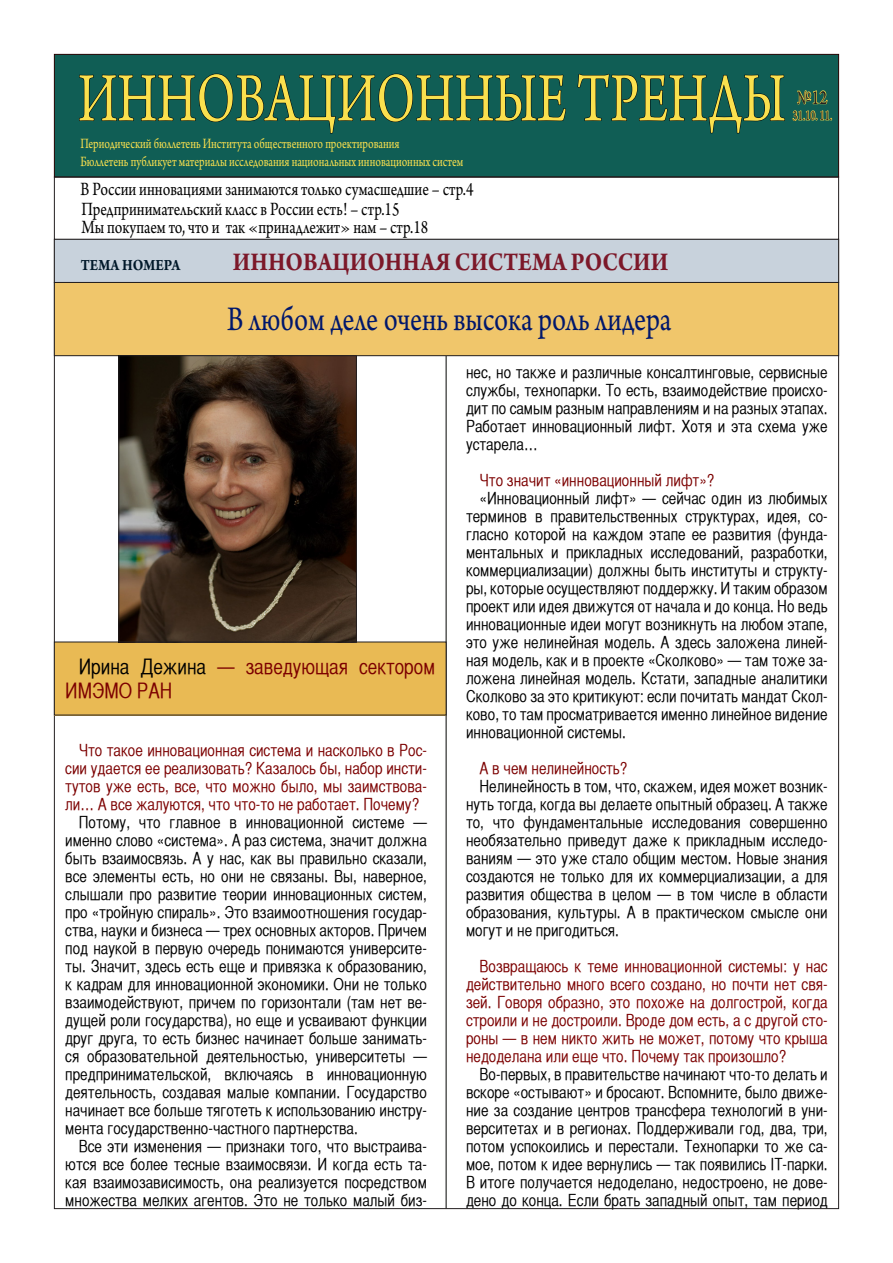
<style>
.page{position:relative;width:893px;height:1263px;background:#fff}
.page>*{position:absolute;margin:0;border:0;box-sizing:border-box;transform-origin:0 0}
.t1{font:72.9px "Arno Pro";color:#fae04e;scale:.72 1}
.t2{font:36.3px "Arno Pro";color:#00176c;scale:.79 1}
.t3{font:700 27px "Arno Pro";color:#7c1829;scale:.86 1}
.t4{font:21px/24px "Helvetica CY Plain";color:#7c0000}
.t5{font:21px "Arno Pro";color:#231f20;scale:.8 1}
.t6{font:19.8px "Arno Pro";color:#000;scale:.79 1}
.t7{font:16.5px/18px "Helvetica CY Plain";color:#000;text-align:justify}
.t8{font:16.5px/18px "Helvetica CY Plain";color:#7c0000;text-align:justify}
.t9{font:700 16.5px "Arno Pro";color:#001829;scale:.86 1}
.t10{font:15px "Arno Pro";color:#fae04e;scale:.76 1}
.t11{font:14.7px "Arno Pro";color:#231f20;scale:.73 1}
.s1{color:#000}
</style>
<div class="page">
<div style="left:54px;top:54px;width:785px;height:123px;background:#105e55;border:1px solid #200"></div>
<svg style="left:79px;top:53px;width:487px;height:81px"></svg>
<svg style="left:577px;top:53px;width:208px;height:81px"></svg>
<div style="left:54px;top:177px;width:785px;height:63px;border:1px solid #231f20"></div>
<svg style="left:793px;top:90px;width:39px;height:31px"></svg>
<hr style="left:446px;top:293px;width:1px;height:915px;background:#040503">
<div style="left:54px;top:239px;width:785px;height:43px;background:#c8d2dc"></div>
<div style="left:54px;top:239px;width:785px;height:44px;border:1px solid #231f20"></div>
<div style="left:54px;top:282px;width:785px;height:74px;background:#f0c66b"></div>
<div style="left:54px;top:282px;width:785px;height:74px;border:1px solid #231f20"></div>
<div style="left:54px;top:642px;width:392px;height:73px;background:#e9ba54"></div>
<div style="left:54px;top:642px;width:392px;height:73px;border:1px solid #231f20"></div>
<img style="left:120px;top:357px;width:235px;height:283px">
<div style="left:118px;top:355px;width:239px;height:287px;border:1px solid #231f20"></div>
<p class="t1" style="left:78px;top:57px;width:985px">ИННОВАЦИОННЫЕ ТРЕНДЫ</p>
<p class="t10" style="left:80px;top:135px;width:421px">Периодический бюллетень Института общественного проектирования</p>
<p class="t10" style="left:80px;top:153px;width:505px">Бюллетень публикует материалы исследования национальных инновационных систем</p>
<p class="t6" style="left:81px;top:178px;width:499px">В России инновациями занимаются только сумасшедшие – стр.4</p>
<p class="t6" style="left:82px;top:197px;width:404px">Предпринимательский класс в России есть! – стр.15</p>
<p class="t6" style="left:82px;top:215px;width:441px">Мы покупаем то, что и так «принадлежит» нам – стр.18</p>
<p class="t9" style="left:81px;top:255px;width:117px">ТЕМА НОМЕРА</p>
<p class="t3" style="left:233px;top:246px;width:508px">ИННОВАЦИОННАЯ СИСТЕМА РОССИИ</p>
<p class="t2" style="left:227px;top:299px;width:564px">В любом деле очень высока роль лидера</p>
<p class="t5" style="left:797px;top:85px;width:39px">№12</p>
<p class="t11" style="left:793px;top:107px;width:56px">31.10. 11.</p>
<p class="t4" style="left:65px;top:655px;width:371px;text-indent:14px"><span class="s1">Ирина Дежина</span> — заведующая сектором<br>ИМЭМО РАН</p>
<p class="t8" style="left:65px;top:741px;width:363px;text-indent:14px">Что такое инновационная система и насколько в Рос&shy;сии удается ее реализовать? Казалось бы, набор инсти&shy;тутов уже есть, все, что можно было, мы заимствова&shy;ли… А все жалуются, что что-то не работает. Почему?</p>
<p class="t7" style="left:65px;top:813px;width:363px;text-indent:14px">Потому, что главное в инновационной системе — именно слово «система». А раз система, значит должна быть взаимосвязь. А у нас, как вы правильно сказали, все элементы есть, но они не связаны. Вы, наверное, слышали про развитие теории инновационных систем, про «тройную спираль». Это взаимоотношения государ&shy;ства, науки и бизнеса — трех основных акторов. Причем под наукой в первую очередь понимаются университе&shy;ты. Значит, здесь есть еще и привязка к образованию, к кадрам для инновационной экономики. Они не только взаимодействуют, причем по горизонтали (там нет ве&shy;дущей роли государства), но еще и усваивают функции друг друга, то есть бизнес начинает больше занимать&shy;ся образовательной деятельностью, университеты — предпринимательской, включаясь в инновационную деятельность, создавая малые компании. Государство начинает все больше тяготеть к использованию инстру&shy;мента государственно-частного партнерства.</p>
<p class="t7" style="left:65px;top:1137px;width:363px;text-indent:14px">Все эти изменения — признаки того, что выстраива&shy;ются все более тесные взаимосвязи. И когда есть та&shy;кая взаимозависимость, она реализуется посредством множества мелких агентов. Это не только малый биз-</p>
<p class="t7" style="left:466px;top:363px;width:363px">нес, но также и различные консалтинговые, сервисные службы, технопарки. То есть, взаимодействие происхо&shy;дит по самым разным направлениям и на разных этапах.<br>Работает инновационный лифт. Хотя и эта схема уже устарела…</p>
<p class="t8" style="left:479px;top:471px;width:236px">Что значит «инновационный лифт»?</p>
<p class="t7" style="left:466px;top:489px;width:363px;text-indent:14px">«Инновационный лифт» — сейчас один из любимых терминов в правительственных структурах, идея, со&shy;гласно которой на каждом этапе ее развития (фунда&shy;ментальных и прикладных исследований, разработки, коммерциализации) должны быть институты и структу&shy;ры, которые осуществляют поддержку. И таким образом проект или идея движутся от начала и до конца. Но ведь инновационные идеи могут возникнуть на любом этапе, это уже нелинейная модель. А здесь заложена линей&shy;ная модель, как и в проекте «Сколково» — там тоже за&shy;ложена линейная модель. Кстати, западные аналитики Сколково за это критикуют: если почитать мандат Скол&shy;ково, то там просматривается именно линейное видение инновационной системы.</p>
<p class="t8" style="left:479px;top:759px;width:149px">А в чем нелинейность?</p>
<p class="t7" style="left:466px;top:777px;width:363px;text-indent:14px">Нелинейность в том, что, скажем, идея может возник&shy;нуть тогда, когда вы делаете опытный образец. А также то, что фундаментальные исследования совершенно необязательно приведут даже к прикладным исследо&shy;ваниям — это уже стало общим местом. Новые знания создаются не только для их коммерциализации, а для развития общества в целом — в том числе в области образования, культуры. А в практическом смысле они могут и не пригодиться.</p>
<p class="t8" style="left:466px;top:957px;width:363px;text-indent:14px">Возвращаюсь к теме инновационной системы: у нас действительно много всего создано, но почти нет свя&shy;зей. Говоря образно, это похоже на долгострой, когда строили и не достроили. Вроде дом есть, а с другой сто&shy;роны — в нем никто жить не может, потому что крыша недоделана или еще что. Почему так произошло?</p>
<p class="t7" style="left:466px;top:1065px;width:363px;text-indent:14px">Во-первых, в правительстве начинают что-то делать и вскоре «остывают» и бросают. Вспомните, было движе&shy;ние за создание центров трансфера технологий в уни&shy;верситетах и в регионах. Поддерживали год, два, три, потом успокоились и перестали. Технопарки то же са&shy;мое, потом к идее вернулись — так появились IT-парки.<br>В итоге получается недоделано, недостроено, не дове&shy;дено до конца. Если брать западный опыт, там период</p>
</div>
